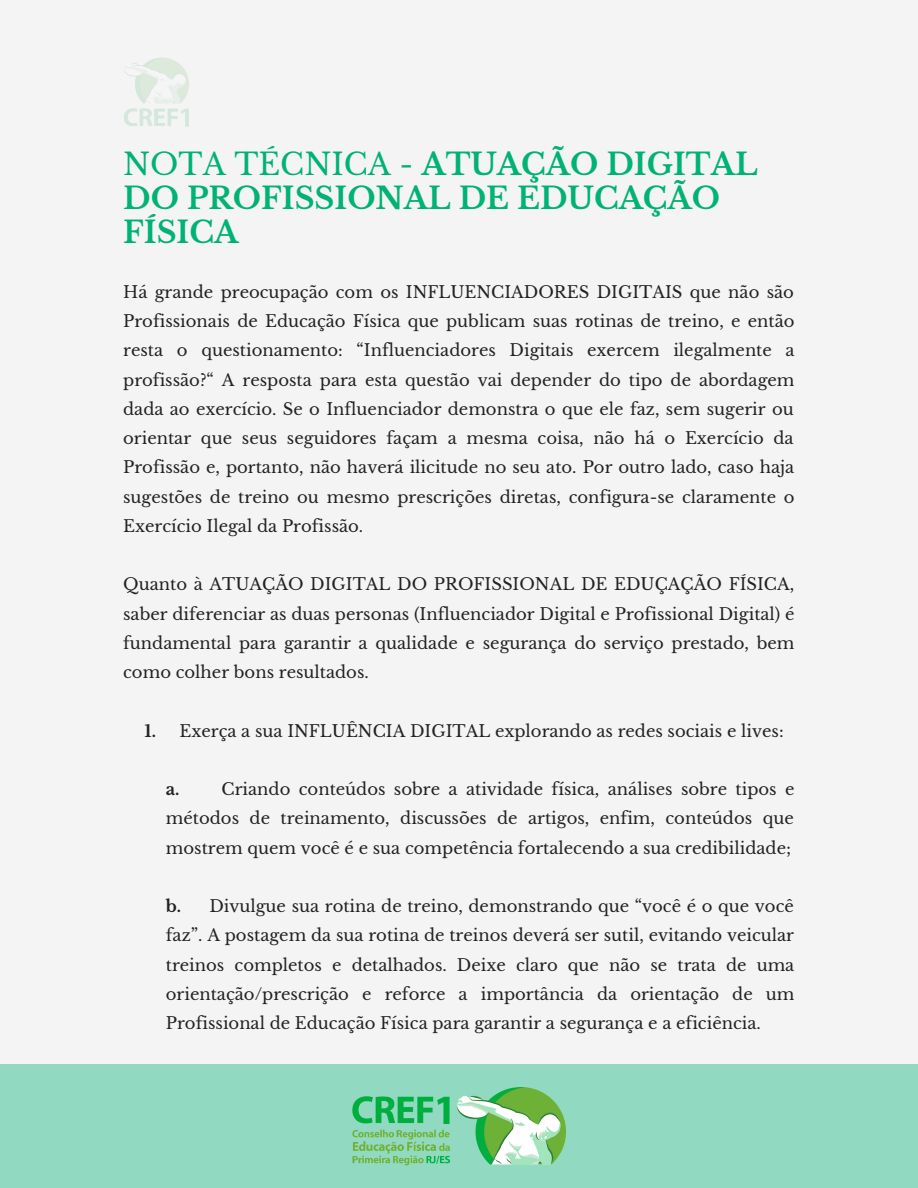
<style>
.page{position:relative;width:918px;height:1188px;background:#f4f4f4}
.page>*{position:absolute;margin:0;border:0;box-sizing:border-box;transform-origin:0 0}
.t1{font:700 30px/33.8px "Libre Baskerville";color:#00b274}
.t2{font:16.5px/29.2px "Libre Baskerville";color:#222;text-align:justify}
.t3{font:700 16.5px "Libre Baskerville";color:#222}
.s1{font-weight:400}
.s2{font-weight:700}
</style>
<div class="page">
<div style="left:0;top:1064px;width:918px;height:124px;background:#91d9c0"></div>
<img style="left:353px;top:1088px;width:212px;height:77px">
<img style="left:124px;top:57px;width:65px;height:70px">
<h1 class="t1" style="left:123px;top:148px;width:636px"><span class="s1">NOTA TÉCNICA -</span> ATUAÇÃO DIGITAL<br>DO PROFISSIONAL DE EDUCAÇÃO<br>FÍSICA</h1>
<p class="t2" style="left:123px;top:277px;width:673px">Há grande preocupação com os INFLUENCIADORES DIGITAIS que não são Profissionais de Educação Física que publicam suas rotinas de treino, e então resta o questionamento: “Influenciadores Digitais exercem ilegalmente a profissão?“ A resposta para esta questão vai depender do tipo de abordagem dada ao exercício. Se o Influenciador demonstra o que ele faz, sem sugerir ou orientar que seus seguidores façam a mesma coisa, não há o Exercício da Profissão e, portanto, não haverá ilicitude no seu ato. Por outro lado, caso haja sugestões de treino ou mesmo prescrições diretas, configura-se claramente o Exercício Ilegal da Profissão.</p>
<p class="t2" style="left:123px;top:570px;width:673px">Quanto à ATUAÇÃO DIGITAL DO PROFISSIONAL DE EDUÇAÇÃO FÍSICA, saber diferenciar as duas personas (Influenciador Digital e Profissional Digital) é fundamental para garantir a qualidade e segurança do serviço prestado, bem como colher bons resultados.</p>
<p class="t2" style="left:145px;top:716px;width:641px"><span class="s2">1.</span> Exerça a sua INFLUÊNCIA DIGITAL explorando as redes sociais e lives:</p>
<p class="t2" style="left:166px;top:775px;width:630px;text-indent:56px">Criando conteúdos sobre a atividade física, análises sobre tipos e métodos de treinamento, discussões de artigos, enfim, conteúdos que mostrem quem você é e sua competência fortalecendo a sua credibilidade;</p>
<p class="t3" style="left:166px;top:779px;width:15px">a.</p>
<p class="t2" style="left:166px;top:892px;width:630px"><span class="s2">b.</span> Divulgue sua rotina de treino, demonstrando que “você é o que você faz”. A postagem da sua rotina de treinos deverá ser sutil, evitando veicular treinos completos e detalhados. Deixe claro que não se trata de uma orientação/prescrição e reforce a importância da orientação de um Profissional de Educação Física para garantir a segurança e a eficiência.</p>
</div>
